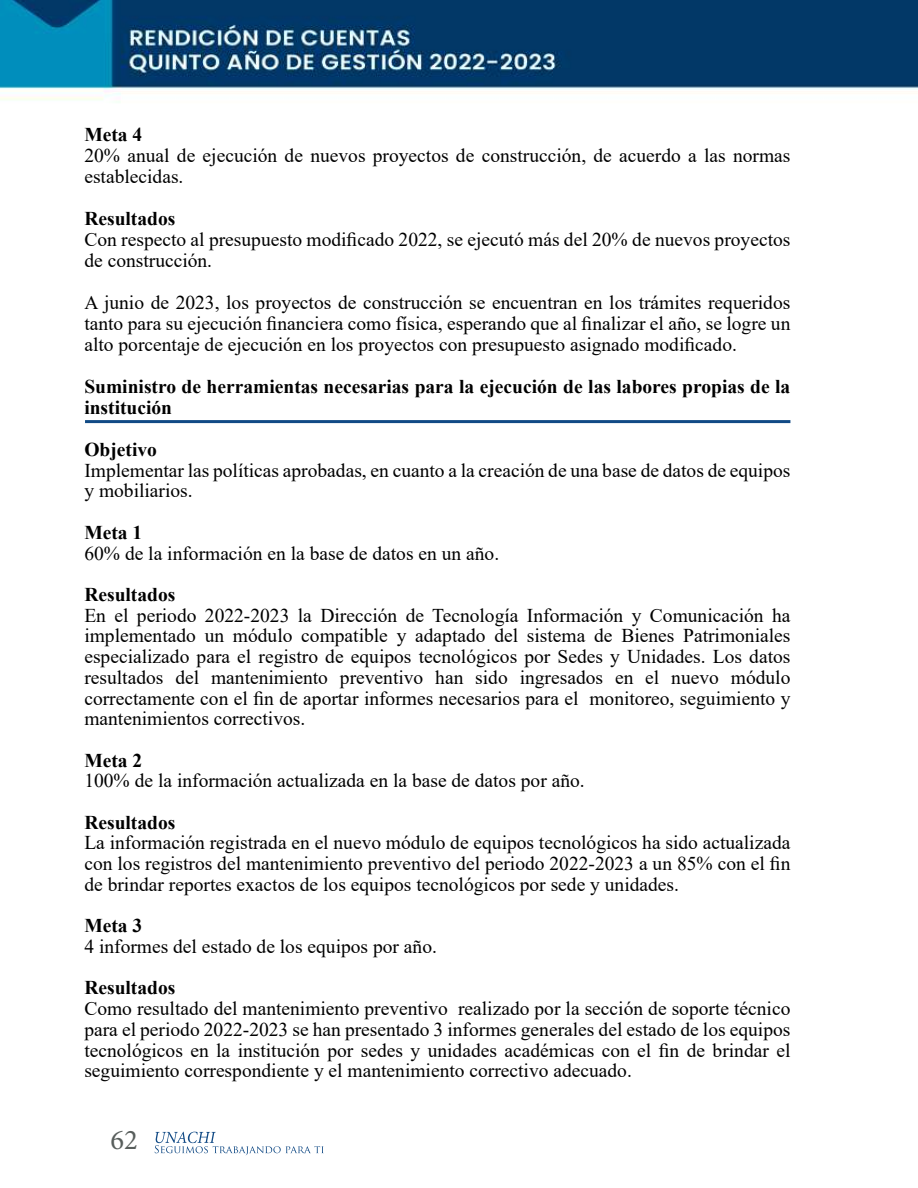
<style>
.page{position:relative;width:918px;height:1188px;background:#fff}
.page>*{position:absolute;margin:0;border:0;box-sizing:border-box;transform-origin:0 0}
.t1{font:28.5px "Minion Pro";color:#585e5c}
.t2{font:19.5px/20.7px "Times New Roman";color:#000;text-align:justify}
.t3{font:700 19.5px/21px "Times New Roman";color:#000}
</style>
<div class="page">
<img style="left:0;top:0;width:918px;height:1156px">
<svg style="left:155px;top:1132px;width:169px;height:23px"></svg>
<hr style="left:85px;top:420px;width:705px;height:3px;background:#114a85">
<p class="t3" style="left:84px;top:123px;width:59px">Meta 4</p>
<p class="t2" style="left:84px;top:144px;width:708px">20% anual de ejecución de nuevos proyectos de construcción, de acuerdo a las normas establecidas.</p>
<p class="t3" style="left:84px;top:207px;width:93px">Resultados</p>
<p class="t2" style="left:84px;top:228px;width:708px">Con respecto al presupuesto modificado 2022, se ejecutó más del 20% de nuevos proyectos de construcción.</p>
<p class="t2" style="left:84px;top:291px;width:708px">A junio de 2023, los proyectos de construcción se encuentran en los trámites requeridos tanto para su ejecución financiera como física, esperando que al finalizar el año, se logre un alto porcentaje de ejecución en los proyectos con presupuesto asignado modificado.</p>
<p class="t3" style="left:84px;top:375px;width:708px">Suministro de herramientas necesarias para la ejecución de las labores propias de la institución</p>
<p class="t3" style="left:84px;top:438px;width:74px">Objetivo</p>
<p class="t2" style="left:84px;top:459px;width:708px">Implementar las políticas aprobadas, en cuanto a la creación de una base de datos de equipos y mobiliarios.</p>
<p class="t3" style="left:84px;top:521px;width:59px">Meta 1</p>
<p class="t2" style="left:84px;top:542px;width:416px">60% de la información en la base de datos en un año.</p>
<p class="t3" style="left:84px;top:583px;width:93px">Resultados</p>
<p class="t2" style="left:84px;top:604px;width:708px">En el periodo 2022-2023 la Dirección de Tecnología Información y Comunicación ha implementado un módulo compatible y adaptado del sistema de Bienes Patrimoniales especializado para el registro de equipos tecnológicos por Sedes y Unidades. Los datos resultados del mantenimiento preventivo han sido ingresados en el nuevo módulo correctamente con el fin de aportar informes necesarios para el monitoreo, seguimiento y mantenimientos correctivos.</p>
<p class="t3" style="left:84px;top:749px;width:59px">Meta 2</p>
<p class="t2" style="left:84px;top:770px;width:502px">100% de la información actualizada en la base de datos por año.</p>
<p class="t3" style="left:84px;top:811px;width:93px">Resultados</p>
<p class="t2" style="left:84px;top:832px;width:708px">La información registrada en el nuevo módulo de equipos tecnológicos ha sido actualizada con los registros del mantenimiento preventivo del periodo 2022-2023 a un 85% con el fin de brindar reportes exactos de los equipos tecnológicos por sede y unidades.</p>
<p class="t3" style="left:84px;top:915px;width:59px">Meta 3</p>
<p class="t2" style="left:84px;top:936px;width:354px">4 informes del estado de los equipos por año.</p>
<p class="t3" style="left:84px;top:977px;width:93px">Resultados</p>
<p class="t2" style="left:84px;top:998px;width:708px">Como resultado del mantenimiento preventivo realizado por la sección de soporte técnico para el periodo 2022-2023 se han presentado 3 informes generales del estado de los equipos tecnológicos en la institución por sedes y unidades académicas con el fin de brindar el seguimiento correspondiente y el mantenimiento correctivo adecuado.</p>
<h1 class="t1" style="left:110px;top:1121px;width:29px">62</h1>
</div>
